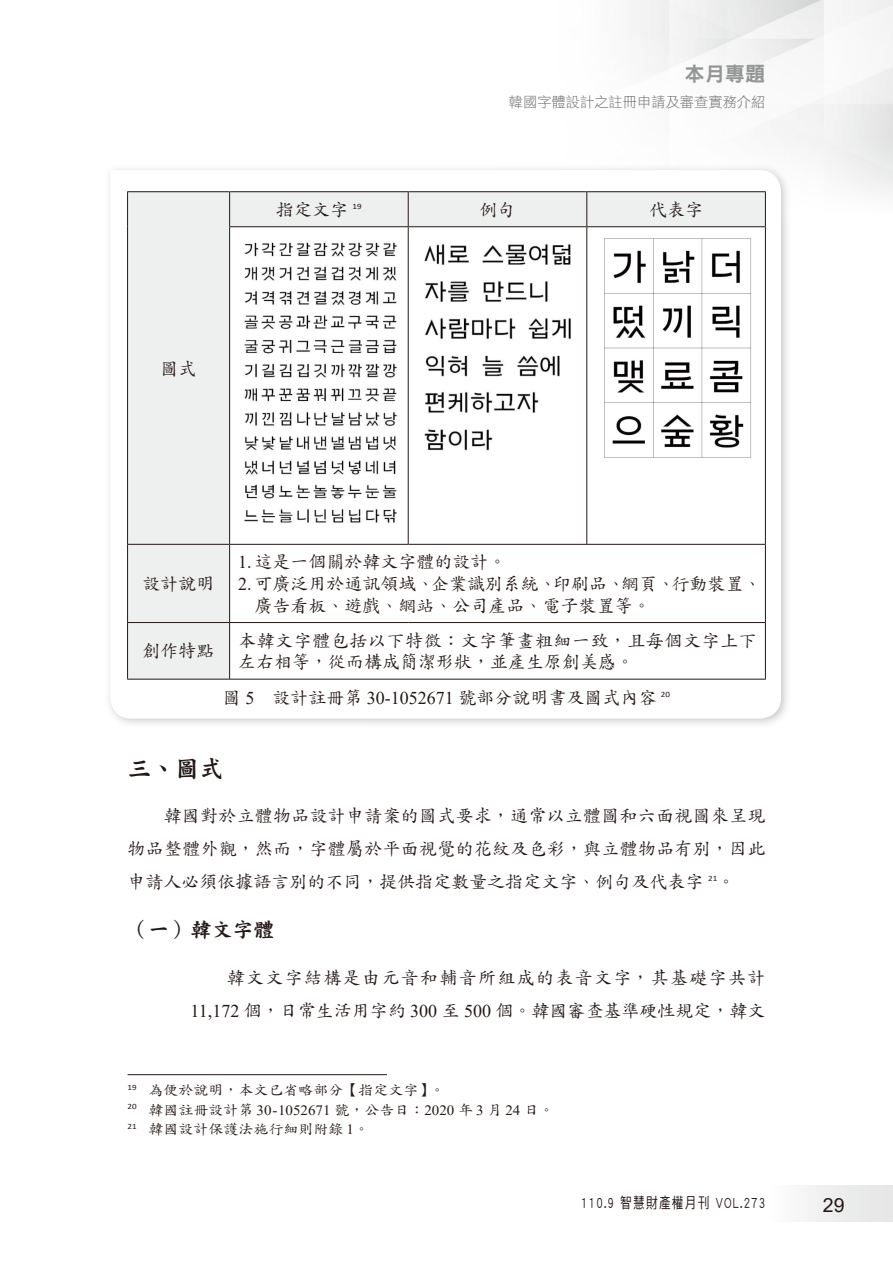
<style>
.page{position:relative;width:893px;height:1263px;background:#fff}
.page>*{position:absolute;margin:0;border:0;box-sizing:border-box;transform-origin:0 0}
.t1{font:24px "DF Kai Shu Std W9 E Ten B5 H";color:#231916}
.t2{font:21px "DF Kai Shu Std W9 E Ten B5 H";color:#231916}
.t3{font:20.25px "DF Hei Std W9 E Ten B5 H";color:#949595}
.t4{font:19.5px "Arial";color:#231916}
.t5{font:18px/33px "DF Kai Shu Std W5 E Ten B5 H";color:#231916}
.t6{font:18px/33px "DF Kai Shu Std W5 E Ten B5 H";letter-spacing:.075em;color:#231916;text-align:right}
.t7{font:18px/21.6px "DF Kai Shu Std W5 E Ten B5 H";letter-spacing:.035em;color:#231916}
.t8{font:15px "DF Hei Std W5 E Ten B5 H";letter-spacing:.1em;color:#231916;scale:.78 1}
.t9{font:14.25px/19.5px "DF Kai Shu Std W5 E Ten B5 H";color:#231916;scale:1.05 1}
.t10{font:14.25px "DF Hei Std W3 E Ten B5 H";color:#717171}
.s1{font-family:"Times New Roman"}
</style>
<div class="page">
<div style="left:765px;top:1185px;width:128px;height:36px;background:linear-gradient(to right,#fdfdfd,#e4e4e4)"></div>
<svg style="left:110px;top:170px;width:671px;height:549px"></svg>
<div style="left:128px;top:192px;width:101px;height:487px;background:#eeefef"></div>
<div style="left:230px;top:192px;width:535px;height:34px;background:#eeefef"></div>
<hr style="left:127px;top:191px;width:103px;height:1px;background:#231916">
<hr style="left:127px;top:192px;width:1px;height:35px;background:#231916">
<hr style="left:230px;top:191px;width:178px;height:1px;background:#231916">
<hr style="left:229px;top:192px;width:1px;height:34px;background:#231916">
<hr style="left:408px;top:191px;width:179px;height:1px;background:#231916">
<hr style="left:408px;top:192px;width:1px;height:34px;background:#231916">
<hr style="left:587px;top:191px;width:179px;height:1px;background:#231916">
<hr style="left:586px;top:192px;width:1px;height:34px;background:#231916">
<hr style="left:765px;top:192px;width:1px;height:34px;background:#231916">
<hr style="left:127px;top:227px;width:1px;height:317px;background:#231916">
<hr style="left:229px;top:226px;width:179px;height:1px;background:#231916">
<hr style="left:229px;top:227px;width:1px;height:317px;background:#231916">
<hr style="left:408px;top:226px;width:179px;height:1px;background:#231916">
<hr style="left:408px;top:227px;width:1px;height:317px;background:#231916">
<hr style="left:587px;top:226px;width:179px;height:1px;background:#231916">
<hr style="left:586px;top:227px;width:1px;height:317px;background:#231916">
<hr style="left:765px;top:227px;width:1px;height:317px;background:#231916">
<hr style="left:127px;top:544px;width:103px;height:1px;background:#231916">
<hr style="left:127px;top:545px;width:1px;height:77px;background:#231916">
<hr style="left:230px;top:544px;width:178px;height:1px;background:#231916">
<hr style="left:229px;top:545px;width:1px;height:77px;background:#231916">
<hr style="left:408px;top:544px;width:358px;height:1px;background:#231916">
<hr style="left:765px;top:545px;width:1px;height:77px;background:#231916">
<hr style="left:127px;top:622px;width:103px;height:1px;background:#231916">
<hr style="left:127px;top:623px;width:1px;height:56px;background:#231916">
<hr style="left:230px;top:622px;width:178px;height:1px;background:#231916">
<hr style="left:229px;top:623px;width:1px;height:56px;background:#231916">
<hr style="left:408px;top:622px;width:358px;height:1px;background:#231916">
<hr style="left:765px;top:623px;width:1px;height:56px;background:#231916">
<hr style="left:127px;top:679px;width:639px;height:1px;background:#231916">
<img style="left:242px;top:240px;width:156px;height:286px">
<img style="left:421px;top:240px;width:153px;height:214px">
<img style="left:602px;top:236px;width:150px;height:223px">
<hr style="left:128px;top:1074px;width:259px;height:1px;background:#231916">
<p class="t3" style="left:684px;top:66px;width:82px">本月專題</p>
<p class="t10" style="left:509px;top:97px;width:258px">韓國字體設計之註冊申請及審查實務介紹</p>
<p class="t5" style="left:161px;top:354px;width:37px">圖式</p>
<p class="t5" style="left:276px;top:195px;width:87px">指定文字 <sup>19</sup></p>
<p class="t5" style="left:479px;top:195px;width:37px">例句</p>
<p class="t5" style="left:649px;top:195px;width:55px">代表字</p>
<p class="t5" style="left:143px;top:569px;width:73px">設計說明</p>
<p class="t5" style="left:238px;top:547px;width:270px"><span class="s1">1.</span> 這是一個關於韓文字體的設計。</p>
<p class="t5" style="left:255px;top:575px;width:508px;line-height:21.6px;text-indent:-17px"><span class="s1">2.</span> 可廣泛用於通訊領域、企業識別系統、印刷品、網頁、行動裝置、廣告看板、遊戲、網站、公司產品、電子裝置等。</p>
<p class="t5" style="left:143px;top:636px;width:73px">創作特點</p>
<p class="t7" style="left:238px;top:631px;width:520px">本韓文字體包括以下特徵：文字筆畫粗細一致，且每個文字上下左右相等，從而構成簡潔形狀，並產生原創美感。</p>
<p class="t5" style="left:223px;top:683px;width:449px">圖 <span class="s1">5</span>　設計註冊第 <span class="s1">30-1052671</span> 號部分說明書及圖式內容 <sup>20</sup></p>
<h1 class="t1" style="left:128px;top:759px;width:97px">三、圖式</h1>
<p class="t5" style="left:128px;top:801px;width:639px;text-align:justify;text-indent:36px">韓國對於立體物品設計申請案的圖式要求，通常以立體圖和六面視圖來呈現物品整體外觀，然而，字體屬於平面視覺的花紋及色彩，與立體物品有別，因此申請人必須依據語言別的不同，提供指定數量之指定文字、例句及代表字 <sup>21</sup>。</p>
<p class="t2" style="left:128px;top:921px;width:148px">（一）韓文字體</p>
<p class="t6" style="left:191px;top:963px;width:576px">韓文文字結構是由元音和輔音所組成的表音文字，其基礎字共計<br><span class="s1">11,172</span> 個，日常生活用字約 <span class="s1">300</span> 至 <span class="s1">500</span> 個。韓國審查基準硬性規定，韓文</p>
<p class="t9" style="left:128px;top:1082px;width:408px"><sup>19</sup> 為便於說明，本文已省略部分【指定文字】。<br><sup>20</sup> 韓國註冊設計第 <span class="s1">30-1052671</span> 號，公告日：<span class="s1">2020</span> 年 <span class="s1">3</span> 月 <span class="s1">24</span> 日。<br><sup>21</sup> 韓國設計保護法施行細則附錄 <span class="s1">1</span>。</p>
<p class="t8" style="left:581px;top:1196px;width:238px">110.9 智慧財產權月刊 VOL.273</p>
<p class="t4" style="left:823px;top:1194px;width:23px">29</p>
</div>
